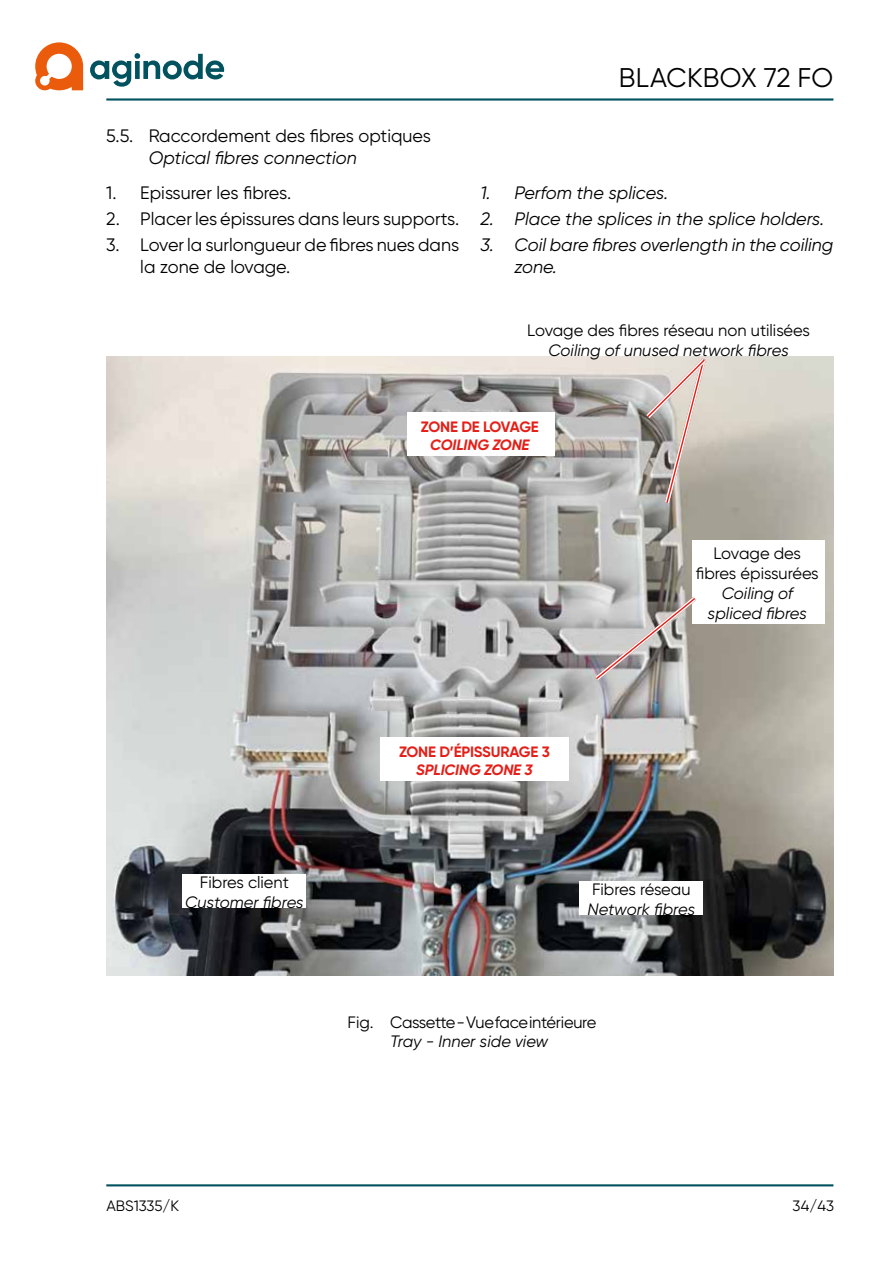
<style>
.page{position:relative;width:893px;height:1263px;background:#fff}
.page>*{position:absolute;margin:0;border:0;box-sizing:border-box;transform-origin:0 0}
.t1{font:27px "Gilroy";letter-spacing:.01em;color:#000}
.t2{font:18px/21.6px "Gilroy";color:#000}
.t3{font:italic 18px/21.6px "Gilroy";color:#000}
.t4{font:16.5px/19.8px "Gilroy";letter-spacing:-.015em;color:#000;text-align:center}
.t5{font:italic 16.5px/19.8px "Gilroy";color:#000;text-align:center}
.t6{font:italic 700 15px "Gilroy";letter-spacing:-.01em;color:#e41f18}
.t7{font:700 15px "Gilroy";letter-spacing:-.01em;color:#e41f18}
.t8{font:15px "Gilroy";color:#000}
.t9{font:700 15px "Gilroy";letter-spacing:-.035em;color:#e41f18}
</style>
<div class="page">
<svg style="left:35px;top:42px;width:48px;height:48px"></svg>
<svg style="left:90px;top:53px;width:134px;height:34px"></svg>
<hr style="left:106px;top:1184px;width:727px;height:2px;background:#00525f">
<hr style="left:106px;top:98px;width:727px;height:3px;background:#00525f">
<img style="left:106px;top:356px;width:727px;height:620px">
<div style="left:407px;top:412px;width:147px;height:44px;background:#fff"></div>
<div style="left:580px;top:882px;width:123px;height:33px;background:#fff"></div>
<div style="left:183px;top:874px;width:123px;height:33px;background:#fff"></div>
<div style="left:380px;top:737px;width:189px;height:43px;background:#fff"></div>
<div style="left:692px;top:540px;width:133px;height:83px;background:#fff"></div>
<svg style="left:642px;top:356px;width:68px;height:152px;background:#c1b6af"></svg>
<svg style="left:591px;top:592px;width:110px;height:93px;background:#b3adab"></svg>
<p class="t2" style="left:106px;top:125px;width:326px">5.5. Raccordement des fibres optiques</p>
<p class="t3" style="left:149px;top:146px;width:209px">Optical fibres connection</p>
<p class="t2" style="left:106px;top:182px;width:186px">1. Epissurer les fibres.</p>
<p class="t2" style="left:106px;top:208px;width:354px">2. Placer les épissures dans leurs supports.</p>
<p class="t2" style="left:140px;top:234px;width:320px;text-indent:-34px">3. Lover la surlongueur de fibres nues dans la zone de lovage.</p>
<h1 class="t1" style="left:619px;top:61px;width:216px">BLACKBOX 72 FO</h1>
<p class="t3" style="left:480px;top:182px;width:189px">1. Perfom the splices.</p>
<p class="t3" style="left:480px;top:208px;width:345px">2. Place the splices in the splice holders.</p>
<p class="t3" style="left:515px;top:234px;width:320px;text-indent:-34px">3. Coil bare fibres overlength in the coiling zone.</p>
<p class="t4" style="left:527px;top:321px;width:284px">Lovage des fibres réseau non utilisées</p>
<p class="t5" style="left:548px;top:340px;width:242px">Coiling of unused network fibres</p>
<p class="t9" style="left:421px;top:418px;width:119px">ZONE DE LOVAGE</p>
<p class="t6" style="left:430px;top:436px;width:101px">COILING ZONE</p>
<p class="t4" style="left:696px;top:543px;width:124px">Lovage des fibres épissurées</p>
<p class="t5" style="left:708px;top:583px;width:101px">Coiling of spliced fibres</p>
<p class="t4" style="left:200px;top:872px;width:90px">Fibres client</p>
<p class="t5" style="left:185px;top:892px;width:120px">Customer fibres</p>
<p class="t7" style="left:399px;top:742px;width:152px">ZONE D’ÉPISSURAGE 3</p>
<p class="t6" style="left:416px;top:760px;width:118px">SPLICING ZONE 3</p>
<p class="t4" style="left:592px;top:879px;width:100px">Fibres réseau</p>
<p class="t5" style="left:587px;top:899px;width:109px">Network fibres</p>
<p class="t4" style="left:348px;top:1012px;width:250px">Fig. Cassette - Vue face intérieure</p>
<p class="t5" style="left:390px;top:1031px;width:160px">Tray - Inner side view</p>
<p class="t8" style="left:106px;top:1196px;width:74px">ABS1335/K</p>
<p class="t8" style="left:793px;top:1197px;width:43px">34/43</p>
</div>
